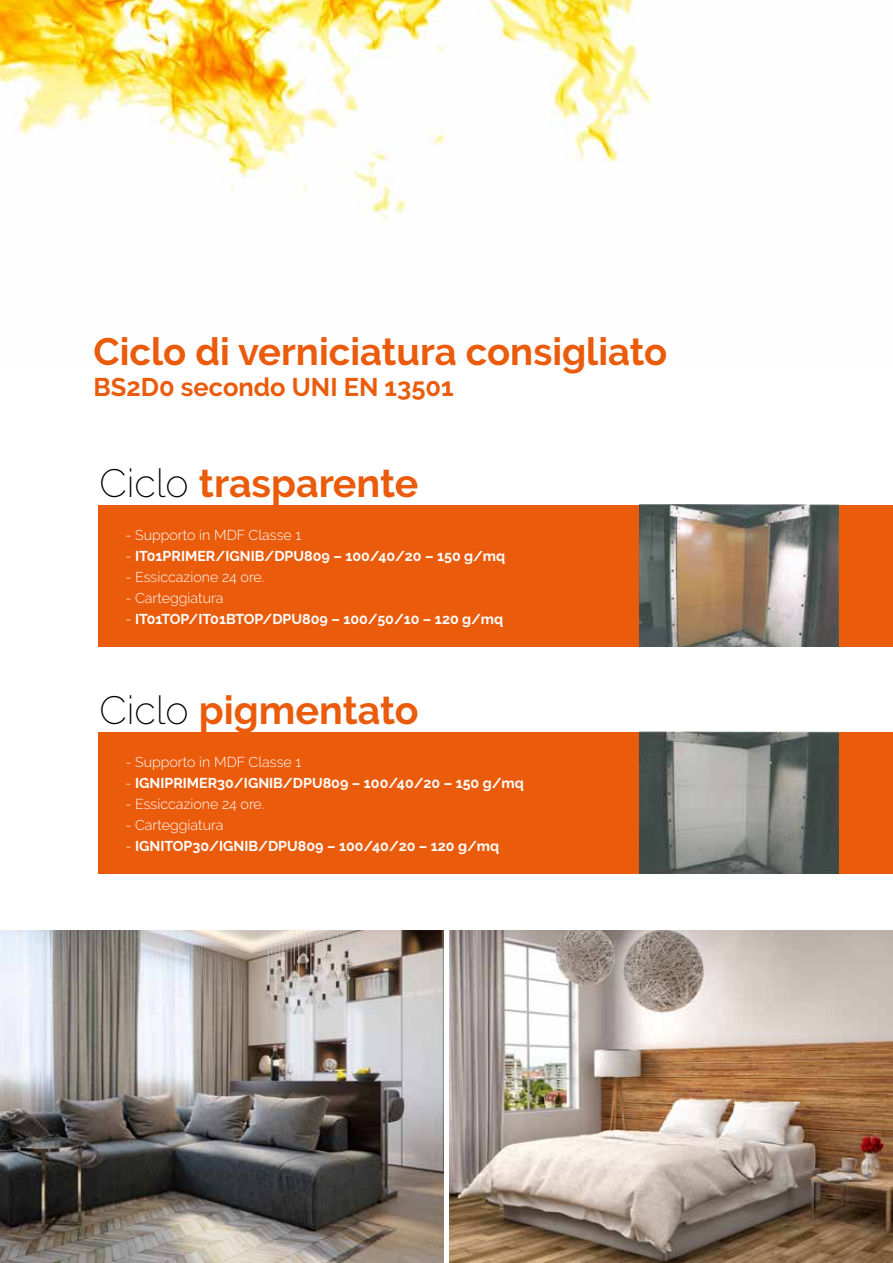
<style>
.page{position:relative;width:893px;height:1263px;background:#fff}
.page>*{position:absolute;margin:0;border:0;box-sizing:border-box;transform-origin:0 0}
.t1{font:700 39.3px "Raleway";color:#ea5b0b}
.t2{font:700 38.25px "Raleway";color:#ea5b0b}
.t3{font:700 25.5px "Raleway";color:#ea5b0b}
.t4{font:700 14.25px "Raleway";color:#fff}
.t5{font:300 14.25px "Raleway";color:#fff}
.s1{font-weight:200;color:#000}
.s2{font-weight:300}
</style>
<div class="page">
<img style="left:0;top:0;width:653px;height:222px">
<div style="left:98px;top:505px;width:795px;height:141px;background:#ea5b0b"></div>
<div style="left:98px;top:732px;width:795px;height:141px;background:#ea5b0b"></div>
<img style="left:0;top:930px;width:443px;height:333px">
<img style="left:450px;top:930px;width:443px;height:333px">
<img style="left:639px;top:732px;width:200px;height:141px">
<img style="left:639px;top:505px;width:200px;height:141px">
<h2 class="t2" style="left:94px;top:330px;width:575px">Ciclo di verniciatura consigliato</h2>
<h3 class="t3" style="left:94px;top:372px;width:362px">BS2D0 secondo UNI EN 13501</h3>
<h1 class="t1" style="left:99px;top:461px;width:320px"><span class="s1">Ciclo</span> trasparente</h1>
<p class="t5" style="left:125px;top:527px;width:177px">- Supporto in MDF Classe 1</p>
<p class="t4" style="left:125px;top:548px;width:381px"><span class="s2">-</span> IT01PRIMER/IGNIB/DPU809 – 100/40/20 – 150 g/mq</p>
<p class="t5" style="left:125px;top:569px;width:140px">- Essiccazione 24 ore.</p>
<p class="t5" style="left:125px;top:590px;width:100px">- Carteggiatura</p>
<p class="t4" style="left:125px;top:611px;width:379px"><span class="s2">-</span> IT01TOP/IT01BTOP/DPU809 – 100/50/10 – 120 g/mq</p>
<h1 class="t1" style="left:99px;top:688px;width:321px"><span class="s1">Ciclo</span> pigmentato</h1>
<p class="t5" style="left:125px;top:754px;width:177px">- Supporto in MDF Classe 1</p>
<p class="t4" style="left:125px;top:775px;width:400px"><span class="s2">-</span> IGNIPRIMER30/IGNIB/DPU809 – 100/40/20 – 150 g/mq</p>
<p class="t5" style="left:125px;top:796px;width:140px">- Essiccazione 24 ore.</p>
<p class="t5" style="left:125px;top:817px;width:100px">- Carteggiatura</p>
<p class="t4" style="left:125px;top:838px;width:375px"><span class="s2">-</span> IGNITOP30/IGNIB/DPU809 – 100/40/20 – 120 g/mq</p>
</div>
